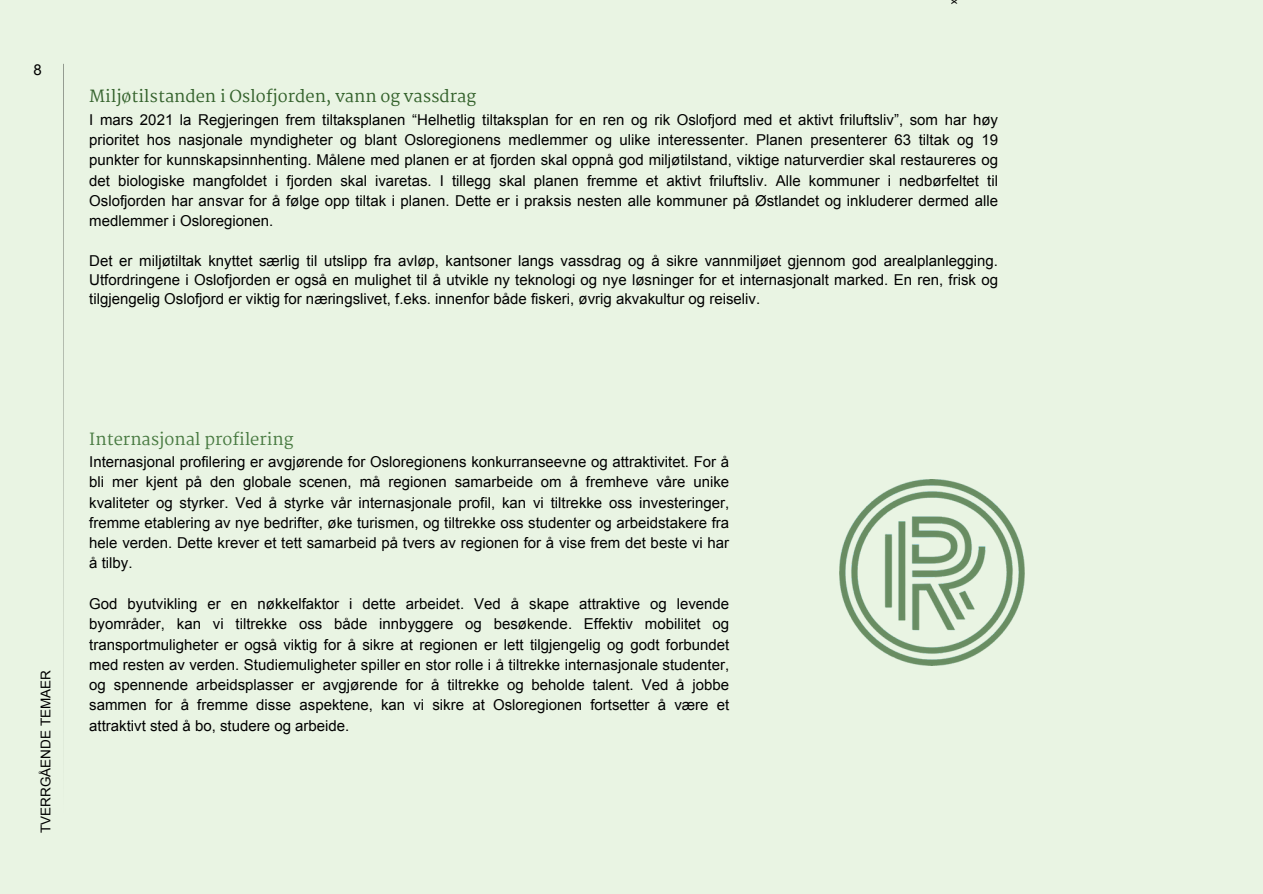
<style>
.page{position:relative;width:1263px;height:894px;background:#fff}
.page>*{position:absolute;margin:0;border:0;box-sizing:border-box;transform-origin:0 0}
.t1{font:16.5px "Martel";color:#33612b}
.t2{font:16.5px "Martel";color:#487a41}
.t3{font:15px/20.2px "Arial";color:#000;text-align:justify}
.t4{font:13.5px "Arial";color:#000}
.t5{font:10.5px "Arial";color:#000}
</style>
<div class="page">
<div style="left:0;top:0;width:1263px;height:893px;background:#e9f4e3"></div>
<hr style="left:64px;top:64px;width:1px;height:764px;background:#000">
<img style="left:839px;top:479px;width:186px;height:186px">
<p class="t3" style="left:33px;top:60px;width:10px">8</p>
<p class="t5" style="left:961px;top:-1px;width:7px;rotate:90deg">x</p>
<p class="t1" style="left:89px;top:87px;width:388px">Miljøtilstanden i Oslofjorden, vann og vassdrag</p>
<h1 class="t3" style="left:89px;top:109px;width:910px">I mars 2021 la Regjeringen frem tiltaksplanen “Helhetlig tiltaksplan for en ren og rik Oslofjord med et aktivt friluftsliv”, som har høy prioritet hos nasjonale myndigheter og blant Osloregionens medlemmer og ulike interessenter. Planen presenterer 63 tiltak og 19 punkter for kunnskapsinnhenting. Målene med planen er at fjorden skal oppnå god miljøtilstand, viktige naturverdier skal restaureres og det biologiske mangfoldet i fjorden skal ivaretas. I tillegg skal planen fremme et aktivt friluftsliv. Alle kommuner i nedbørfeltet til Oslofjorden har ansvar for å følge opp tiltak i planen. Dette er i praksis nesten alle kommuner på Østlandet og inkluderer dermed alle medlemmer i Osloregionen.</h1>
<p class="t3" style="left:89px;top:251px;width:910px;line-height:19.2px">Det er miljøtiltak knyttet særlig til utslipp fra avløp, kantsoner langs vassdrag og å sikre vannmiljøet gjennom god arealplanlegging.<br>Utfordringene i Oslofjorden er også en mulighet til å utvikle ny teknologi og nye løsninger for et internasjonalt marked. En ren, frisk og tilgjengelig Oslofjord er viktig for næringslivet, f.eks. innenfor både fiskeri, øvrig akvakultur og reiseliv.</p>
<p class="t4" style="left:38px;top:832px;width:164px;rotate:-90deg">TVERRGÅENDE TEMAER</p>
<p class="t2" style="left:89px;top:429px;width:206px">Internasjonal profilering</p>
<p class="t3" style="left:89px;top:451px;width:641px">Internasjonal profilering er avgjørende for Osloregionens konkurranseevne og attraktivitet. For å bli mer kjent på den globale scenen, må regionen samarbeide om å fremheve våre unike kvaliteter og styrker. Ved å styrke vår internasjonale profil, kan vi tiltrekke oss investeringer, fremme etablering av nye bedrifter, øke turismen, og tiltrekke oss studenter og arbeidstakere fra hele verden. Dette krever et tett samarbeid på tvers av regionen for å vise frem det beste vi har å tilby.</p>
<p class="t3" style="left:89px;top:593px;width:641px">God byutvikling er en nøkkelfaktor i dette arbeidet. Ved å skape attraktive og levende byområder, kan vi tiltrekke oss både innbyggere og besøkende. Effektiv mobilitet og transportmuligheter er også viktig for å sikre at regionen er lett tilgjengelig og godt forbundet med resten av verden. Studiemuligheter spiller en stor rolle i å tiltrekke internasjonale studenter, og spennende arbeidsplasser er avgjørende for å tiltrekke og beholde talent. Ved å jobbe sammen for å fremme disse aspektene, kan vi sikre at Osloregionen fortsetter å være et attraktivt sted å bo, studere og arbeide.</p>
</div>
